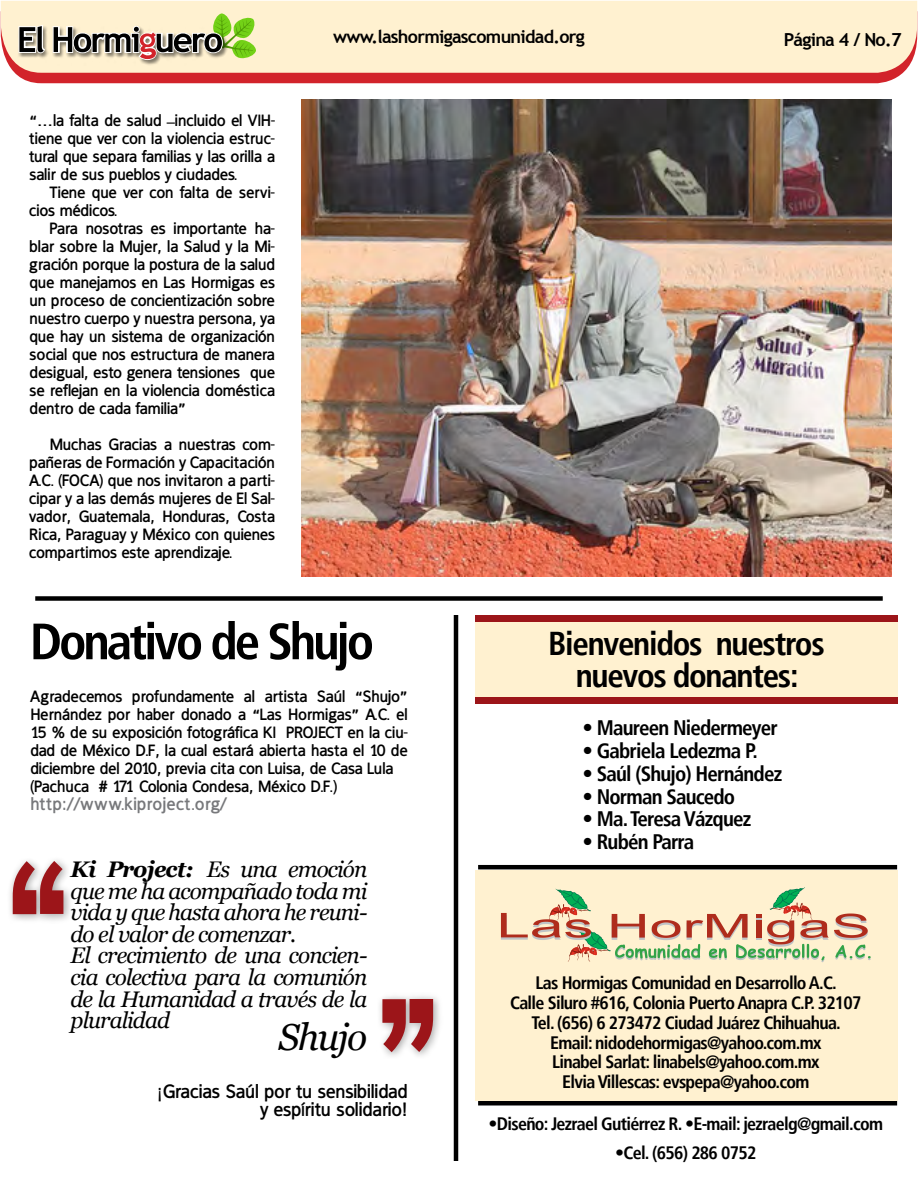
<style>
.page{position:relative;width:918px;height:1188px;background:#fff}
.page>*{position:absolute;margin:0;border:0;box-sizing:border-box;transform-origin:0 0}
.t1{font:700 condensed 51px "Frutiger LT";letter-spacing:-.06em;color:#000}
.t2{font:italic 37.5px "Georgia";letter-spacing:-.04em;color:#000}
.t3{font:700 condensed 33px "Frutiger LT";letter-spacing:-.04em;color:#000}
.t4{font:italic 22.5px/21.6px "Georgia";letter-spacing:-.04em;color:#000;text-align:justify}
.t5{font:700 condensed 21px "Frutiger LT";letter-spacing:-.04em;color:#000}
.t6{font:700 19.5px "Fran Klein";letter-spacing:-.04em;color:#000}
.t7{font:700 condensed 18px "Frutiger LT";letter-spacing:-.04em;color:#000}
.t8{font:700 18px "Trebuchet MS";letter-spacing:-.04em;color:#000}
.t9{font:700 18px "Fran Klein";letter-spacing:.005em;color:#77787b}
.t10{font:700 16.5px/18px "Fran Klein";letter-spacing:-.04em;color:#000;text-align:justify}
.s1{font-weight:700}
</style>
<div class="page">
<div style="left:476px;top:616px;width:422px;height:86px;background:#fff1d0"></div>
<div style="left:476px;top:871px;width:422px;height:230px;background:#fff1d0"></div>
<div style="left:476px;top:697px;width:422px;height:7px;background:#9c1519"></div>
<div style="left:476px;top:616px;width:422px;height:6px;background:#9c1519"></div>
<div style="left:15px;top:73px;width:888px;height:10px;background:#d2232a"></div>
<div style="left:1px;top:1px;width:916px;height:72px;background:#fff1d0"></div>
<div style="left:18px;top:25px;width:210px;height:40px;background:#000;opacity:.5"></div>
<svg style="left:17px;top:13px;width:239px;height:49px;background:#bcb896"></svg>
<img style="left:302px;top:100px;width:589px;height:477px">
<div style="left:35px;top:596px;width:848px;height:5px;background:#000"></div>
<hr style="left:478px;top:865px;width:419px;height:4px;background:#000">
<div style="left:478px;top:1101px;width:419px;height:5px;background:#000"></div>
<div style="left:7px;top:856px;width:67px;height:68px;background:#000;opacity:.35"></div>
<svg style="left:13px;top:861px;width:50px;height:53px;background:#b4595c"></svg>
<div style="left:376px;top:992px;width:68px;height:69px;background:#000;opacity:.35"></div>
<svg style="left:382px;top:999px;width:51px;height:53px;background:#b35a5c"></svg>
<hr style="left:454px;top:615px;width:4px;height:546px;background:#000">
<svg style="left:501px;top:887px;width:370px;height:75px"></svg>
<p class="t10" style="left:29px;top:111px;width:248px">“…la falta de salud –incluido el VIH&shy;tiene que ver con la violencia estruc&shy;tural que separa familias y las orilla a salir de sus pueblos y ciudades.</p>
<p class="t10" style="left:29px;top:183px;width:247px;text-indent:20px">Tiene que ver con falta de servi&shy;cios médicos.</p>
<p class="t10" style="left:29px;top:219px;width:248px;text-indent:20px">Para nosotras es importante ha&shy;blar sobre la Mujer, la Salud y la Mi&shy;gración porque la postura de la salud que manejamos en Las Hormigas es un proceso de concientización sobre nuestro cuerpo y nuestra persona, ya que hay un sistema de organización social que nos estructura de manera desigual, esto genera tensiones que se reflejan en la violencia doméstica dentro de cada familia”</p>
<p class="t10" style="left:29px;top:435px;width:248px;text-indent:20px">Muchas Gracias a nuestras com&shy;pañeras de Formación y Capacitación A.C. (FOCA) que nos invitaron a parti&shy;cipar y a las demás mujeres de El Sal&shy;vador, Guatemala, Honduras, Costa Rica, Paraguay y México con quienes compartimos este aprendizaje.</p>
<p class="t8" style="left:333px;top:26px;width:253px">www.lashormigascomunidad.org</p>
<p class="t8" style="left:784px;top:28px;width:119px">Página 4 / No.7</p>
<p class="t1" style="left:30px;top:611px;width:346px">Donativo de Shujo</p>
<p class="t10" style="left:30px;top:687px;width:380px">Agradecemos profundamente al artista Saúl “Shujo” Hernández por haber donado a “Las Hormigas” A.C. el 15 % de su exposición fotográfica KI PROJECT en la ciu&shy;dad de México D.F, la cual estará abierta hasta el 10 de diciembre del 2010, previa cita con Luisa, de Casa Lula</p>
<p class="t10" style="left:30px;top:777px;width:309px">(Pachuca # 171 Colonia Condesa, México D.F.)</p>
<p class="t9" style="left:30px;top:794px;width:199px">http://www.kiproject.org/</p>
<p class="t4" style="left:71px;top:857px;width:298px"><span class="s1">Ki Project:</span> Es una emoción que me ha acompañado toda mi vida y que hasta ahora he reuni&shy;do el valor de comenzar.</p>
<p class="t4" style="left:71px;top:944px;width:298px">El crecimiento de una concien&shy;cia colectiva para la comunión de la Humanidad a través de la pluralidad</p>
<p class="t2" style="left:279px;top:1009px;width:90px">Shujo</p>
<p class="t6" style="left:156px;top:1080px;width:253px">¡Gracias Saúl por tu sensibilidad</p>
<p class="t6" style="left:260px;top:1098px;width:149px">y espíritu solidario!</p>
<p class="t3" style="left:548px;top:624px;width:278px">Bienvenidos nuestros</p>
<p class="t3" style="left:576px;top:656px;width:224px">nuevos donantes:</p>
<p class="t5" style="left:582px;top:715px;width:197px">• Maureen Niedermeyer</p>
<p class="t5" style="left:582px;top:738px;width:177px">• Gabriela Ledezma P.</p>
<p class="t5" style="left:582px;top:761px;width:201px">• Saúl (Shujo) Hernández</p>
<p class="t5" style="left:582px;top:784px;width:154px">• Norman Saucedo</p>
<p class="t5" style="left:582px;top:807px;width:170px">• Ma. Teresa Vázquez</p>
<p class="t5" style="left:582px;top:829px;width:113px">• Rubén Parra</p>
<p class="t7" style="left:536px;top:972px;width:303px">Las Hormigas Comunidad en Desarrollo A.C.</p>
<p class="t7" style="left:510px;top:992px;width:353px">Calle Siluro #616, Colonia Puerto Anapra C.P. 32107</p>
<p class="t7" style="left:531px;top:1012px;width:311px">Tel. (656) 6 273472 Ciudad Juárez Chihuahua.</p>
<p class="t7" style="left:550px;top:1032px;width:273px">Email: nidodehormigas@yahoo.com.mx</p>
<p class="t7" style="left:552px;top:1051px;width:269px">Linabel Sarlat: linabels@yahoo.com.mx</p>
<p class="t7" style="left:562px;top:1071px;width:249px">Elvia Villescas: evspepa@yahoo.com</p>
<p class="t7" style="left:489px;top:1114px;width:396px">•Diseño: Jezrael Gutiérrez R. •E-mail: jezraelg@gmail.com</p>
<p class="t7" style="left:615px;top:1142px;width:143px">•Cel. (656) 286 0752</p>
</div>
